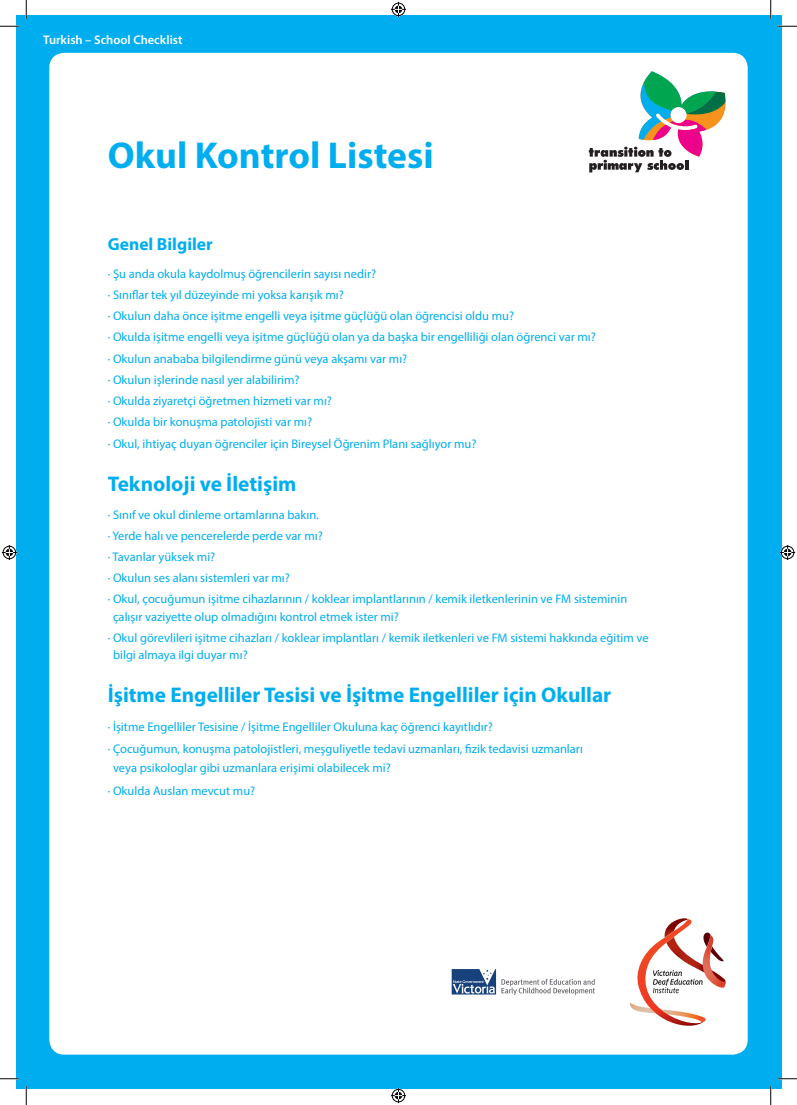
<style>
.page{position:relative;width:797px;height:1105px;background:#fff}
.page>*{position:absolute;margin:0;border:0;box-sizing:border-box;transform-origin:0 0}
.t1{font:700 37.5px "Myriad Pro";color:#00aeef}
.t2{font:700 21.25px "Myriad Pro";color:#00aeef}
.t3{font:700 17.5px "Myriad Pro";color:#00aeef}
.t4{font:12.5px/21px "Myriad Pro";color:#00aeef}
.t5{font:600 12.5px "Myriad Pro";color:#fff}
</style>
<div class="page">
<div style="left:16px;top:16px;width:765px;height:1073px;background:#00aeef"></div>
<div style="left:49px;top:53px;width:698px;height:1001px;background:#fff;border-radius:15px"></div>
<svg style="left:589px;top:71px;width:136px;height:101px"></svg>
<svg style="left:451px;top:969px;width:144px;height:26px"></svg>
<svg style="left:630px;top:918px;width:95px;height:108px"></svg>
<svg style="left:0;top:25px;width:19px;height:2px"></svg>
<svg style="left:778px;top:25px;width:19px;height:2px"></svg>
<svg style="left:0;top:1078px;width:19px;height:1px"></svg>
<svg style="left:778px;top:1078px;width:19px;height:1px"></svg>
<svg style="left:25px;top:0;width:2px;height:19px"></svg>
<svg style="left:25px;top:1086px;width:2px;height:19px"></svg>
<svg style="left:770px;top:0;width:1px;height:19px"></svg>
<svg style="left:770px;top:1086px;width:1px;height:19px"></svg>
<svg style="left:391px;top:2px;width:15px;height:15px"></svg>
<svg style="left:391px;top:1088px;width:15px;height:15px"></svg>
<svg style="left:2px;top:545px;width:15px;height:15px"></svg>
<svg style="left:780px;top:545px;width:15px;height:15px"></svg>
<p class="t5" style="left:43px;top:32px;width:141px">Turkish – School Checklist</p>
<h1 class="t1" style="left:108px;top:131px;width:327px">Okul Kontrol Listesi</h1>
<h3 class="t3" style="left:108px;top:233px;width:107px">Genel Bilgiler</h3>
<p class="t4" style="left:108px;top:263px;width:489px">· Şu anda okula kaydolmuş öğrencilerin sayısı nedir?<br>· Sınıflar tek yıl düzeyinde mi yoksa karışık mı?<br>· Okulun daha önce işitme engelli veya işitme güçlüğü olan öğrencisi oldu mu?<br>· Okulda işitme engelli veya işitme güçlüğü olan ya da başka bir engelliliği olan öğrenci var mı? · Okulun anababa bilgilendirme günü veya akşamı var mı?<br>· Okulun işlerinde nasıl yer alabilirim?<br>· Okulda ziyaretçi öğretmen hizmeti var mı?<br>· Okulda bir konuşma patolojisti var mı?</p>
<p class="t4" style="left:108px;top:433px;width:370px">· Okul, ihtiyaç duyan öğrenciler için Bireysel Öğrenim Planı sağlıyor mu?</p>
<h2 class="t2" style="left:108px;top:470px;width:190px">Teknoloji ve İletişim</h2>
<p class="t4" style="left:108px;top:504px;width:521px">· Sınıf ve okul dinleme ortamlarına bakın.<br>· Yerde halı ve pencerelerde perde var mı?<br>· Tavanlar yüksek mi?<br>· Okulun ses alanı sistemleri var mı?<br>· Okul, çocuğumun işitme cihazlarının / koklear implantlarının / kemik iletkenlerinin ve FM sisteminin</p>
<p class="t4" style="left:108px;top:606px;width:542px;text-indent:5px">çalışır vaziyette olup olmadığını kontrol etmek ister mi?<br>· Okul görevlileri işitme cihazları / koklear implantları / kemik iletkenleri ve FM sistemi hakkında eğitim ve</p>
<p class="t4" style="left:113px;top:644px;width:136px">bilgi almaya ilgi duyar mı?</p>
<h2 class="t2" style="left:108px;top:681px;width:505px">İşitme Engelliler Tesisi ve İşitme Engelliler için Okullar</h2>
<p class="t4" style="left:108px;top:716px;width:476px;line-height:22.2px">· İşitme Engelliler Tesisine / İşitme Engelliler Okuluna kaç öğrenci kayıtlıdır?<br>· Çocuğumun, konuşma patolojistleri, meşguliyetle tedavi uzmanları, fizik tedavisi uzmanları</p>
<p class="t4" style="left:108px;top:757px;width:284px;line-height:22.2px;text-indent:5px">veya psikologlar gibi uzmanlara erişimi olabilecek mi? · Okulda Auslan mevcut mu?</p>
</div>
